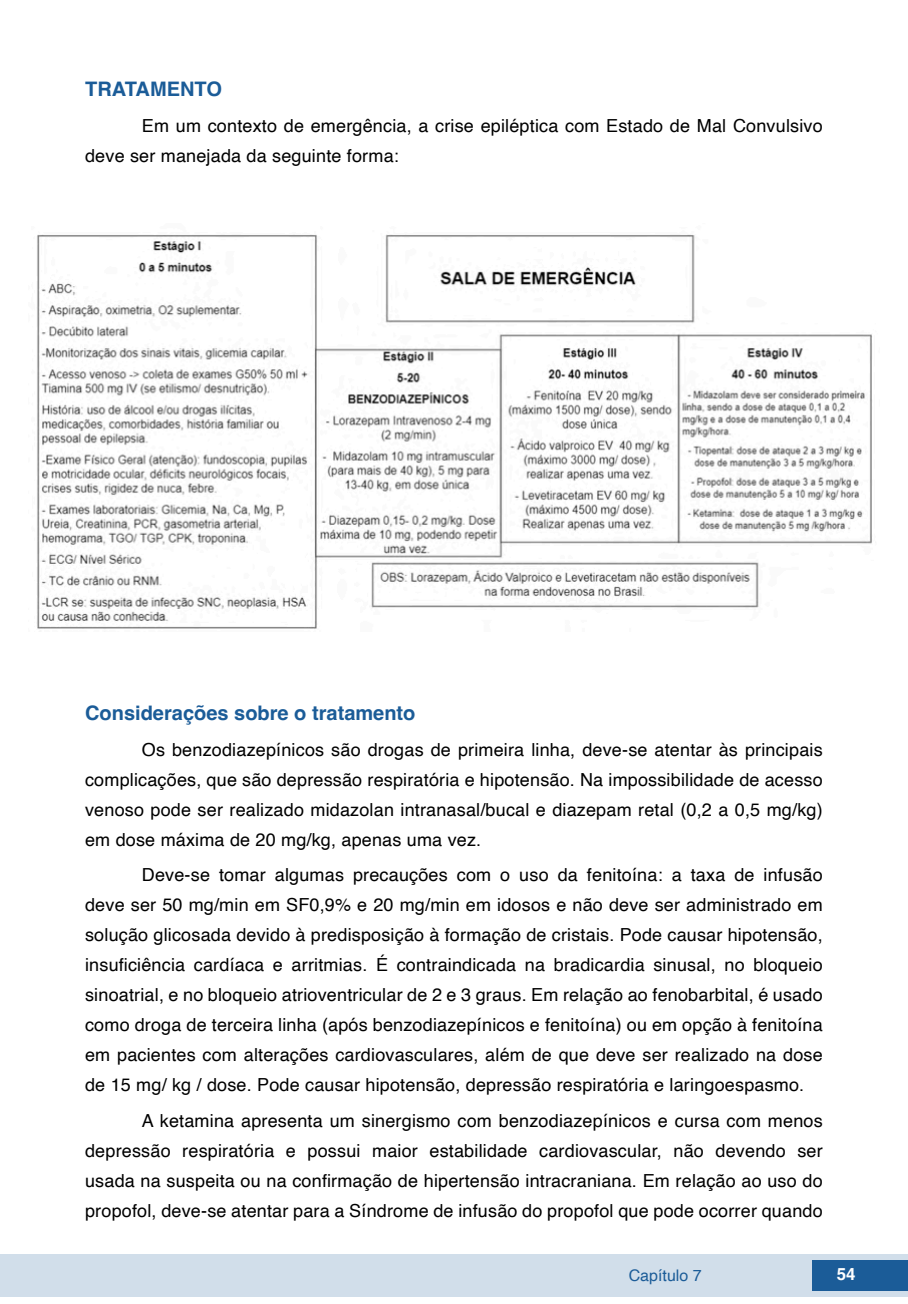
<style>
.page{position:relative;width:908px;height:1304px;background:#fff}
.page>*{position:absolute;margin:0;border:0;box-sizing:border-box;transform-origin:0 0}
.Subtitulo{font:700 20px "Helvetica";color:#1b5c98}
.TITULOS{font:700 20px "Helvetica";color:#1b5c98}
.txt{font:18px/30px "Helvetica";letter-spacing:.01em;color:#000;text-align:justify}
.t1{font:700 16.8px "Helvetica";color:#fff}
.t2{font:16px "Helvetica";color:#1b5c98}
</style>
<div class="page">
<div style="left:0;top:1254px;width:906px;height:43px;background:#d1deea"></div>
<div style="left:812px;top:1261px;width:95px;height:30px;background:#1b5c98"></div>
<img style="left:37px;top:234px;width:835px;height:395px">
<p class="TITULOS" style="left:85px;top:77px;width:138px">TRATAMENTO</p>
<p class="txt" style="left:85px;top:111px;width:738px;text-indent:57px">Em um contexto de emergência, a crise epiléptica com Estado de Mal Convulsivo deve ser manejada da seguinte forma:</p>
<p class="Subtitulo" style="left:85px;top:701px;width:332px">Considerações sobre o tratamento</p>
<p class="txt" style="left:85px;top:735px;width:738px;text-indent:57px">Os benzodiazepínicos são drogas de primeira linha, deve-se atentar às principais complicações, que são depressão respiratória e hipotensão. Na impossibilidade de acesso venoso pode ser realizado midazolan intranasal/bucal e diazepam retal (0,2 a 0,5 mg/kg) em dose máxima de 20 mg/kg, apenas uma vez.</p>
<p class="txt" style="left:85px;top:861px;width:738px;text-indent:57px">Deve-se tomar algumas precauções com o uso da fenitoína: a taxa de infusão deve ser 50 mg/min em SF0,9% e 20 mg/min em idosos e não deve ser administrado em solução glicosada devido à predisposição à formação de cristais. Pode causar hipotensão, insuficiência cardíaca e arritmias. É contraindicada na bradicardia sinusal, no bloqueio sinoatrial, e no bloqueio atrioventricular de 2 e 3 graus. Em relação ao fenobarbital, é usado como droga de terceira linha (após benzodiazepínicos e fenitoína) ou em opção à fenitoína em pacientes com alterações cardiovasculares, além de que deve ser realizado na dose de 15 mg/ kg / dose. Pode causar hipotensão, depressão respiratória e laringoespasmo.</p>
<p class="txt" style="left:85px;top:1106px;width:738px;text-indent:57px">A ketamina apresenta um sinergismo com benzodiazepínicos e cursa com menos depressão respiratória e possui maior estabilidade cardiovascular, não devendo ser usada na suspeita ou na confirmação de hipertensão intracraniana. Em relação ao uso do propofol, deve-se atentar para a Síndrome de infusão do propofol que pode ocorrer quando</p>
<p class="t2" style="left:628px;top:1263px;width:74px">Capítulo 7</p>
<p class="t1" style="left:836px;top:1264px;width:20px">54</p>
</div>
